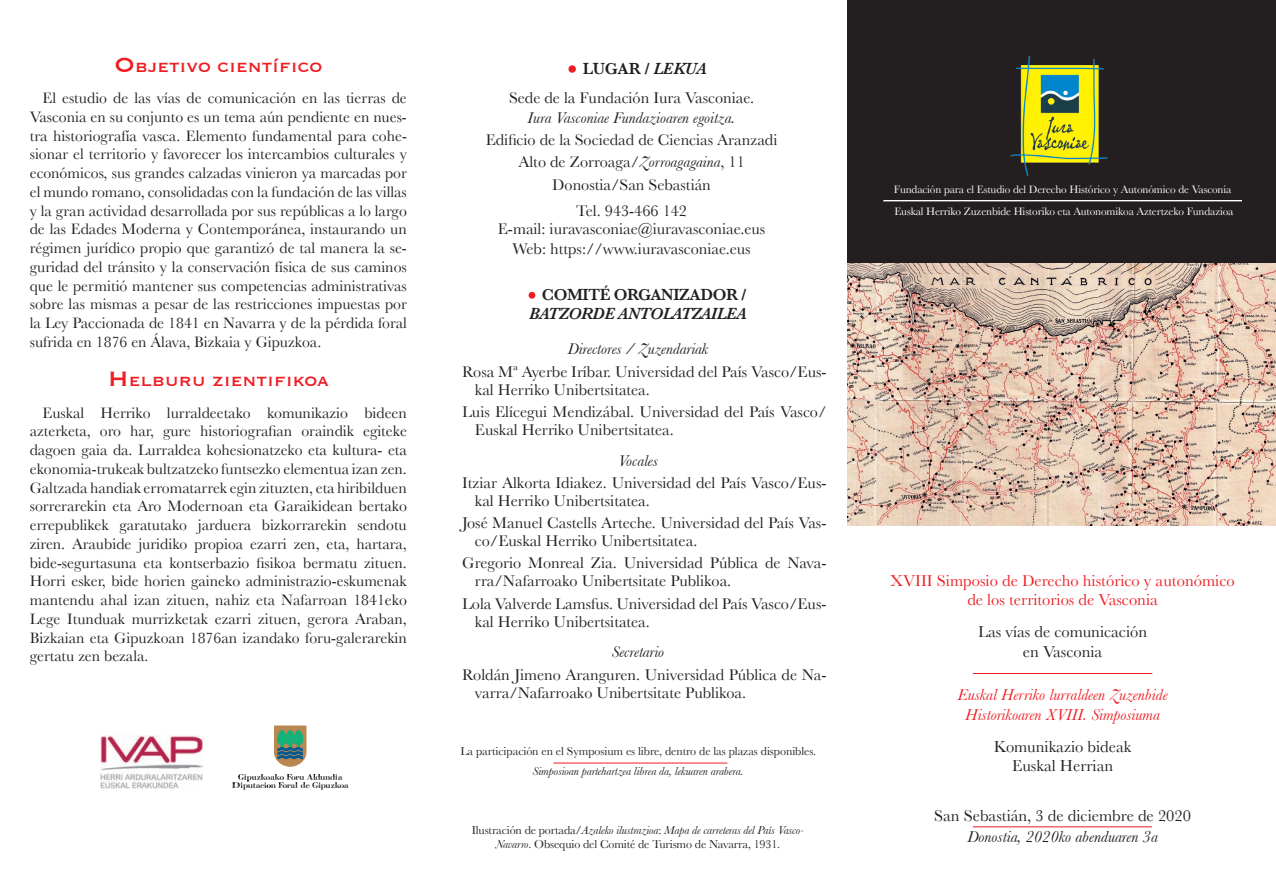
<style>
.page{position:relative;width:1276px;height:893px;background:#fff}
.page>*{position:absolute;margin:0;border:0;box-sizing:border-box;transform-origin:0 0}
.t1{font:21px "Copperplate";color:#ee1d23}
.t2{font:16.5px/19.5px "Baskerville";color:#231f20;text-align:center}
.t3{font:16.5px/19.5px "Baskerville";color:#ee1d23;text-align:center}
.t4{font:italic 16.5px/19.5px "Baskerville";color:#ee1d23;text-align:center}
.t5{font:italic 600 16.5px/19.5px "Baskerville";letter-spacing:-.025em;color:#231f20}
.t6{font:italic 16.5px "Baskerville";color:#231f20}
.t7{font:600 16.5px "Baskerville";letter-spacing:-.01em;color:#231f20}
.t8{font:16.2px/18px "Baskerville";color:#231f20}
.t9{font:italic 16.2px "Baskerville";color:#231f20}
.t10{font:15.75px/18.8px "Baskerville";color:#231f20;text-align:justify}
.t11{font:12px/14.4px "Baskerville";letter-spacing:-.005em;color:#231f20;text-align:center}
.t12{font:italic 12px "Baskerville";letter-spacing:-.005em;color:#231f20}
.t13{font:11.25px "Baskerville";letter-spacing:-.01em;color:#fff}
.s1{font-size:27px}
.s2{color:#ee1d23}
.s3{font-style:italic}
.s4{font-style:normal;font-size:14.25px;color:#ee1d23}
.s5{font-style:normal}
</style>
<div class="page">
<svg style="left:568px;top:65px;width:8px;height:8px"></svg>
<svg style="left:528px;top:291px;width:8px;height:8px"></svg>
<div style="left:848px;top:0;width:428px;height:264px;background:#231f20"></div>
<hr style="left:973px;top:673px;width:179px;height:1px;background:#ee1d23">
<hr style="left:972px;top:826px;width:180px;height:1px;background:#ee1d23">
<hr style="left:883px;top:200px;width:359px;height:1px;background:#fff">
<hr style="left:553px;top:763px;width:174px;height:1px;background:#ee1d23">
<svg style="left:274px;top:726px;width:32px;height:40px"></svg>
<svg style="left:232px;top:774px;width:116px;height:16px"></svg>
<img style="left:100px;top:736px;width:103px;height:53px">
<img style="left:1010px;top:56px;width:98px;height:120px">
<img style="left:848px;top:264px;width:428px;height:261px">
<h1 class="t1" style="left:114px;top:52px;width:210px"><span class="s1">O</span>bjetivo científico</h1>
<p class="t10" style="left:30px;top:89px;width:379px;text-indent:13px">El estudio de las vías de comunicación en las tierras de Vasconia en su conjunto es un tema aún pendiente en nues&shy;tra historiografía vasca. Elemento fundamental para cohe&shy;sionar el territorio y favorecer los intercambios culturales y económicos, sus grandes calzadas vinieron ya marcadas por el mundo romano, consolidadas con la fundación de las villas y la gran actividad desarrollada por sus repúblicas a lo largo de las Edades Moderna y Contemporánea, instaurando un régimen jurídico propio que garantizó de tal manera la se&shy;guridad del tránsito y la conservación física de sus caminos que le permitió mantener sus competencias administrativas sobre las mismas a pesar de las restricciones impuestas por la Ley Paccionada de 1841 en Navarra y de la pérdida foral sufrida en 1876 en Álava, Bizkaia y Gipuzkoa.</p>
<h1 class="t1" style="left:108px;top:367px;width:223px"><span class="s1">H</span>elburu zientifikoa</h1>
<p class="t10" style="left:30px;top:403px;width:379px;text-indent:13px">Euskal Herriko lurraldeetako komunikazio bideen azterketa, oro har, gure historiografian oraindik egiteke dagoen gaia da. Lurraldea kohesionatzeko eta kultura- eta ekonomia-trukeak bultzatzeko funtsezko elementua izan zen.<br>Galtzada handiak erromatarrek egin zituzten, eta hiribilduen sorrerarekin eta Aro Modernoan eta Garaikidean bertako errepublikek garatutako jarduera bizkorrarekin sendotu ziren. Araubide juridiko propioa ezarri zen, eta, hartara, bide-segurtasuna eta kontserbazio fisikoa bermatu zituen.<br>Horri esker, bide horien gaineko administrazio-eskumenak mantendu ahal izan zituen, nahiz eta Nafarroan 1841eko Lege Itunduak murrizketak ezarri zituen, gerora Araban, Bizkaian eta Gipuzkoan 1876an izandako foru-galerarekin gertatu zen bezala.</p>
<p class="t7" style="left:569px;top:59px;width:139px"><span class="s2">•</span> LUGAR / <span class="s3">LEKUA</span></p>
<p class="t8" style="left:509px;top:88px;width:246px">Sede de la Fundación Iura Vasconiae.</p>
<p class="t9" style="left:527px;top:108px;width:209px">Iura Vasconiae Fundazioaren egoitza.</p>
<p class="t8" style="left:486px;top:129px;width:293px;line-height:22.2px;text-align:center">Edificio de la Sociedad de Ciencias Aranzadi<br>Alto de Zorroaga/<span class="s3">Zorroagagaina</span>, 11<br>Donostia/San Sebastián</p>
<p class="t8" style="left:498px;top:202px;width:269px;text-align:center">Tel. 943-466 142<br>E-mail: iuravasconiae@iuravasconiae.eus</p>
<p class="t8" style="left:512px;top:239px;width:240px">Web: https://www.iuravasconiae.eus</p>
<p class="t5" style="left:529px;top:284px;width:219px"><span class="s4">•</span> <span class="s5">COMITÉ ORGANIZADOR /<br></span>BATZORDE ANTOLATZAILEA</p>
<p class="t9" style="left:568px;top:339px;width:142px">Directores / Zuzendariak</p>
<p class="t8" style="left:475px;top:362px;width:353px;text-indent:-13px">Rosa Mª Ayerbe Iríbar. Universidad del País Vasco/Eus&shy;kal Herriko Unibertsitatea.</p>
<p class="t8" style="left:475px;top:402px;width:353px;text-indent:-13px">Luis Elícegui Mendizábal. Universidad del País Vasco/<br>Euskal Herriko Unibertsitatea.</p>
<p class="t9" style="left:618px;top:451px;width:41px">Vocales</p>
<p class="t8" style="left:475px;top:473px;width:353px;text-indent:-13px">Itziar Alkorta Idiakez. Universidad del País Vasco/Eus&shy;kal Herriko Unibertsitatea.</p>
<p class="t8" style="left:475px;top:514px;width:353px;text-indent:-13px">José Manuel Castells Arteche. Universidad del País Vas&shy;co/Euskal Herriko Unibertsitatea.</p>
<p class="t8" style="left:475px;top:554px;width:353px;text-indent:-13px">Gregorio Monreal Zia. Universidad Pública de Nava&shy;rra/Nafarroako Unibertsitate Publikoa.</p>
<p class="t8" style="left:475px;top:594px;width:353px;text-indent:-13px">Lola Valverde Lamsfus. Universidad del País Vasco/Eus&shy;kal Herriko Unibertsitatea.</p>
<p class="t9" style="left:612px;top:642px;width:54px">Secretario</p>
<p class="t8" style="left:475px;top:665px;width:353px;text-indent:-13px">Roldán Jimeno Aranguren. Universidad Pública de Na&shy;varra/Nafarroako Unibertsitate Publikoa.</p>
<p class="t11" style="left:460px;top:744px;width:357px">La participación en el Symposium es libre, dentro de las plazas disponibles.</p>
<p class="t12" style="left:533px;top:764px;width:212px">Simposioan partehartzea librea da, lekuaren arabera.</p>
<p class="t11" style="left:472px;top:823px;width:334px">Ilustración de portada/<span class="s3">Azaleko ilustrazioa</span>: <span class="s3">Mapa de carreteras del País Vasco-<br>Navarro</span>. Obsequio del Comité de Turismo de Navarra, 1931.</p>
<p class="t13" style="left:894px;top:183px;width:339px">Fundación para el Estudio del Derecho Histórico y Autonómico de Vasconia</p>
<p class="t13" style="left:894px;top:205px;width:341px">Euskal Herriko Zuzenbide Historiko eta Autonomikoa Aztertzeko Fundazioa</p>
<p class="t3" style="left:890px;top:570px;width:346px">XVIII Simposio de Derecho histórico y autonómico de los territorios de Vasconia</p>
<p class="t2" style="left:978px;top:622px;width:170px">Las vías de comunicación en Vasconia</p>
<p class="t4" style="left:957px;top:685px;width:212px">Euskal Herriko lurraldeen Zuzenbide<br>Historikoaren XVIII. Simposiuma</p>
<p class="t2" style="left:993px;top:737px;width:139px">Komunikazio bideak<br>Euskal Herrian</p>
<p class="t2" style="left:934px;top:805px;width:258px">San Sebastián, 3 de diciembre de 2020</p>
<p class="t6" style="left:967px;top:827px;width:192px">Donostia, 2020ko abenduaren 3a</p>
</div>
